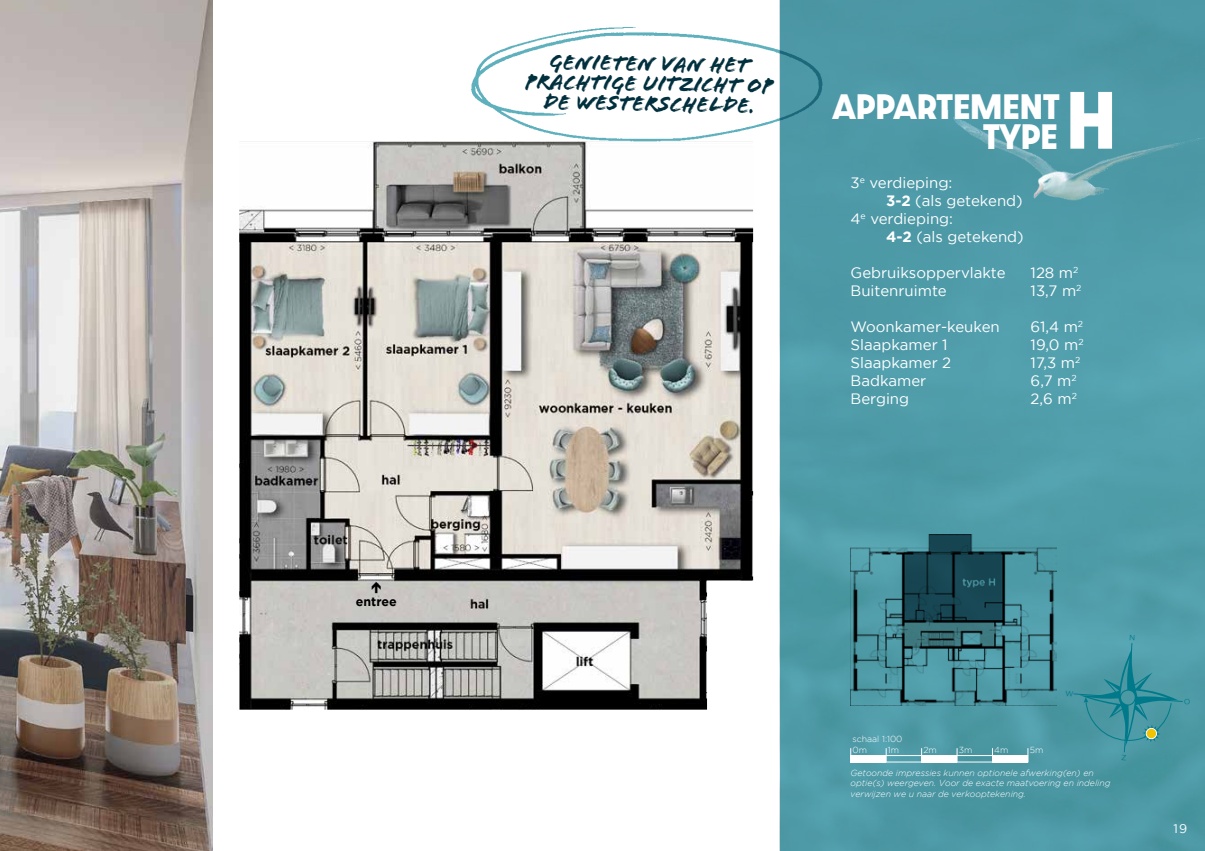
<style>
.page{position:relative;width:1205px;height:851px;background:#fff}
.page>*{position:absolute;margin:0;border:0;box-sizing:border-box;transform-origin:0 0}
.t1{font:700 68.75px "Dazzle Unicase";color:#fff}
.t2{font:700 30px/30px "Dazzle Unicase";color:#fff;text-align:right}
.t3{font:22.5px/20px "Flood Std";color:#002f3d;text-align:center}
.t4{font:15px "Gotham";color:#fff}
.t5{font:700 12.5px "Gotham";color:#000}
.t6{font:12.5px "Gotham";color:#fff}
.t7{font:italic 300 8.75px/10.5px "Gotham";color:#fff}
.t8{font:300 8.75px/10.5px "Gotham";color:#fff}
.s1{font-weight:700}
</style>
<div class="page">
<img style="left:0;top:0;width:213px;height:850px">
<img style="left:239px;top:141px;width:514px;height:568px">
<div style="left:780px;top:0;width:425px;height:850px;background:#4e9aa8"></div>
<img style="left:953px;top:117px;width:247px;height:84px">
<img style="left:850px;top:535px;width:207px;height:170px">
<svg style="left:471px;top:27px;width:352px;height:114px"></svg>
<div style="left:851px;top:755px;width:177px;height:7px;border:1px solid #fff"></div>
<div style="left:851px;top:755px;width:35px;height:7px;background:#fff"></div>
<div style="left:921px;top:755px;width:36px;height:7px;background:#fff"></div>
<div style="left:992px;top:755px;width:36px;height:7px;background:#fff"></div>
<svg style="left:850px;top:748px;width:1px;height:14px"></svg>
<svg style="left:886px;top:748px;width:1px;height:14px"></svg>
<svg style="left:957px;top:748px;width:1px;height:14px"></svg>
<svg style="left:1028px;top:748px;width:1px;height:14px"></svg>
<svg style="left:372px;top:581px;width:9px;height:11px"></svg>
<svg style="left:1065px;top:635px;width:118px;height:124px"></svg>
<p class="t5" style="left:356px;top:594px;width:43px">entree</p>
<h3 class="t3" style="left:526px;top:52px;width:250px;rotate:1deg">GENIETEN VAN HET<br>PRACHTIGE UITZICHT OP<br>DE WESTERSCHELDE.</h3>
<h2 class="t2" style="left:832px;top:91px;width:229px">APPARTEMENT<br>TYPE</h2>
<h1 class="t1" style="left:1066px;top:67px;width:52px">H</h1>
<p class="t4" style="left:850px;top:175px;width:103px">3<sup>e</sup> verdieping:</p>
<p class="t4" style="left:886px;top:193px;width:138px"><span class="s1">3-2</span> (als getekend)</p>
<p class="t4" style="left:850px;top:211px;width:104px">4<sup>e</sup> verdieping:</p>
<p class="t4" style="left:886px;top:229px;width:139px"><span class="s1">4-2</span> (als getekend)</p>
<p class="t4" style="left:850px;top:265px;width:156px">Gebruiksoppervlakte</p>
<p class="t4" style="left:1030px;top:265px;width:49px">128 m<sup>2</sup></p>
<p class="t4" style="left:850px;top:283px;width:98px">Buitenruimte</p>
<p class="t4" style="left:1030px;top:283px;width:52px">13,7 m<sup>2</sup></p>
<p class="t4" style="left:850px;top:319px;width:151px">Woonkamer-keuken</p>
<p class="t4" style="left:1030px;top:319px;width:54px">61,4 m<sup>2</sup></p>
<p class="t4" style="left:850px;top:337px;width:99px">Slaapkamer 1</p>
<p class="t4" style="left:1030px;top:337px;width:55px">19,0 m<sup>2</sup></p>
<p class="t4" style="left:850px;top:355px;width:102px">Slaapkamer 2</p>
<p class="t4" style="left:1030px;top:355px;width:51px">17,3 m<sup>2</sup></p>
<p class="t4" style="left:850px;top:373px;width:77px">Badkamer</p>
<p class="t4" style="left:1030px;top:373px;width:48px">6,7 m<sup>2</sup></p>
<p class="t4" style="left:850px;top:391px;width:60px">Berging</p>
<p class="t4" style="left:1030px;top:391px;width:48px">2,6 m<sup>2</sup></p>
<p class="t8" style="left:852px;top:733px;width:51px">schaal 1:100<br>0m</p>
<p class="t8" style="left:888px;top:744px;width:13px">1m</p>
<p class="t8" style="left:923px;top:744px;width:15px">2m</p>
<p class="t8" style="left:959px;top:744px;width:15px">3m</p>
<p class="t8" style="left:994px;top:744px;width:16px">4m</p>
<p class="t8" style="left:1029px;top:744px;width:15px">5m</p>
<p class="t7" style="left:850px;top:767px;width:261px">Getoonde impressies kunnen optionele afwerking(en) en optie(s) weergeven. Voor de exacte maatvoering en indeling verwijzen we u naar de verkooptekening.</p>
<p class="t6" style="left:1173px;top:821px;width:15px">19</p>
</div>
